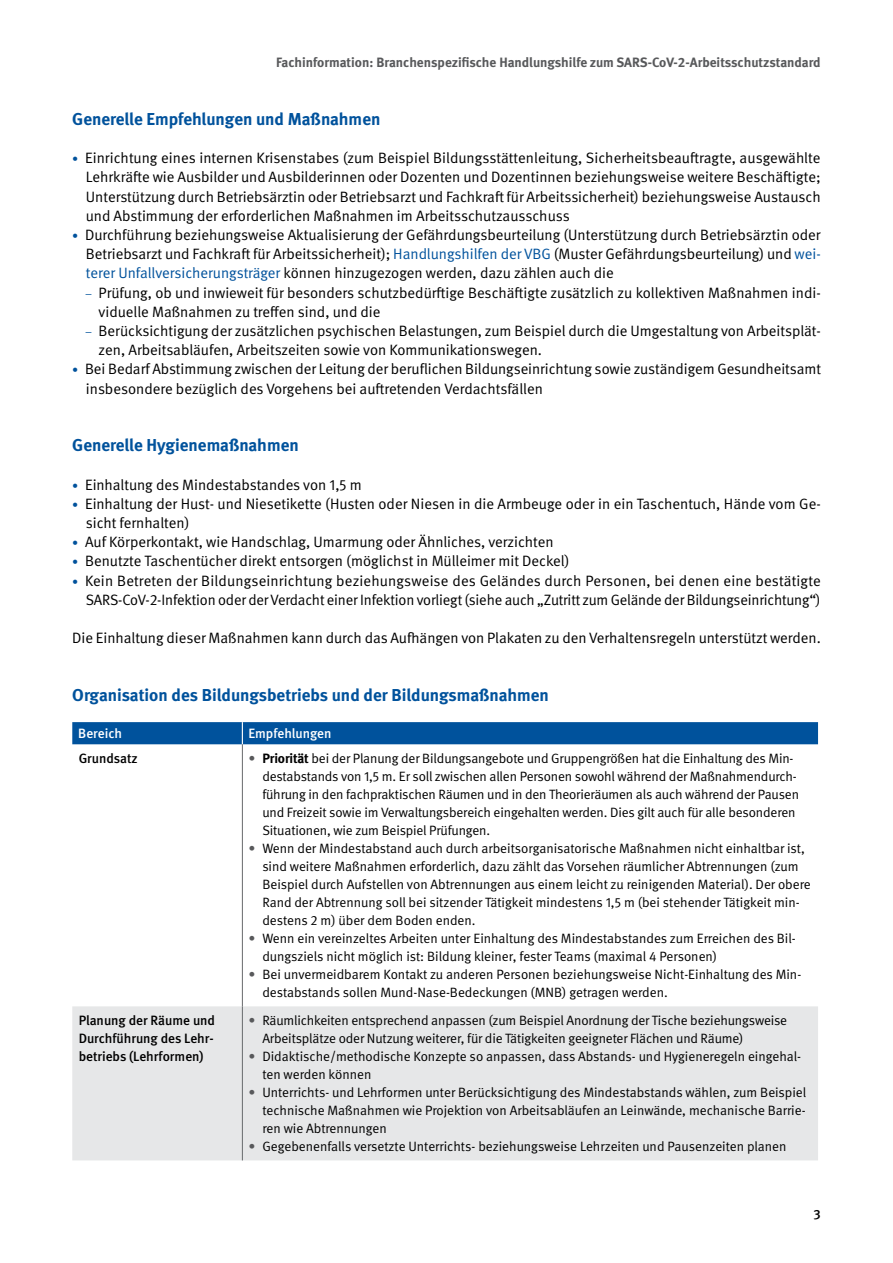
<style>
.page{position:relative;width:893px;height:1263px;background:#fff}
.page>*{position:absolute;margin:0;border:0;box-sizing:border-box;transform-origin:0 0}
.Zwischenüberschrift{font:700 17.25px "DGUV Meta";color:#00529c}
.Fließtext{font:15px/19.2px "DGUV Meta";color:#000}
.t1{font:13.5px/18px "DGUV Meta";letter-spacing:-.005em;color:#000}
.t2{font:700 13.5px "DGUV Meta";color:#58595b}
.Tabellen_normal{font:500 13.5px/18px "DGUV Meta";color:#000;text-align:justify}
.Tabellenkopf{font:500 13.5px "DGUV Meta";color:#fff}
.s1{font-size:12px;color:#00529c}
.s2{color:#00529c}
.s3{font-weight:700;color:#58595b}
.s4{font-weight:700}
</style>
<div class="page">
<div style="left:72px;top:1006px;width:746px;height:154px;background:#e6e7e8"></div>
<div style="left:72px;top:722px;width:746px;height:22px;background:#00529c"></div>
<hr style="left:242px;top:744px;width:1px;height:262px;background:#676a6c">
<hr style="left:242px;top:1006px;width:1px;height:154px;background:#676a6c">
<p class="t2" style="left:276px;top:54px;width:546px">Fachinformation: Branchenspezifische Handlungshilfe zum SARS-CoV-2-Arbeitsschutzstandard</p>
<h2 class="Zwischenüberschrift" style="left:72px;top:109px;width:310px">Generelle Empfehlungen und Maßnahmen</h2>
<p class="Fließtext" style="left:86px;top:149px;width:736px;text-align:justify;text-indent:-14px"><span class="s1">•</span> Einrichtung eines internen Krisenstabes (zum Beispiel Bildungsstättenleitung, Sicherheitsbeauftragte, ausgewählte Lehrkräfte wie Ausbilder und Ausbilderinnen oder Dozenten und Dozentinnen beziehungsweise weitere Beschäftigte; Unterstützung durch Betriebsärztin oder Betriebsarzt und Fachkraft für Arbeitssicherheit) beziehungsweise Austausch und Abstimmung der erforderlichen Maßnahmen im Arbeitsschutzausschuss</p>
<p class="Fließtext" style="left:86px;top:226px;width:736px;text-align:justify;text-indent:-14px"><span class="s1">•</span> Durchführung beziehungsweise Aktualisierung der Gefährdungsbeurteilung (Unterstützung durch Betriebsärztin oder Betriebsarzt und Fachkraft für Arbeitssicherheit); <span class="s2">Handlungshilfen der VBG</span> (Muster Gefährdungsbeurteilung) und <span class="s2">wei&shy;terer Unfallversicherungsträger</span> können hinzugezogen werden, dazu zählen auch die</p>
<p class="Fließtext" style="left:99px;top:283px;width:723px;text-indent:-14px"><span class="s1">–</span> Prüfung, ob und inwieweit für besonders schutzbedürftige Beschäftigte zusätzlich zu kollektiven Maßnahmen indi&shy;viduelle Maßnahmen zu treffen sind, und die</p>
<p class="Fließtext" style="left:99px;top:322px;width:723px;text-indent:-14px"><span class="s1">–</span> Berücksichtigung der zusätzlichen psychischen Belastungen, zum Beispiel durch die Umgestaltung von Arbeitsplät&shy;zen, Arbeitsabläufen, Arbeitszeiten sowie von Kommunikationswegen.</p>
<p class="Fließtext" style="left:86px;top:360px;width:737px;text-indent:-14px"><span class="s1">•</span> Bei Bedarf Abstimmung zwischen der Leitung der beruflichen Bildungseinrichtung sowie zuständigem Gesundheitsamt insbesondere bezüglich des Vorgehens bei auftretenden Verdachtsfällen</p>
<h2 class="Zwischenüberschrift" style="left:72px;top:435px;width:228px">Generelle Hygienemaßnahmen</h2>
<p class="Fließtext" style="left:72px;top:475px;width:291px"><span class="s1">•</span> Einhaltung des Mindestabstandes von 1,5 m</p>
<p class="Fließtext" style="left:86px;top:494px;width:736px;text-indent:-14px"><span class="s1">•</span> Einhaltung der Hust- und Niesetikette (Husten oder Niesen in die Armbeuge oder in ein Taschentuch, Hände vom Ge&shy;sicht fernhalten)</p>
<p class="Fließtext" style="left:72px;top:533px;width:483px"><span class="s1">•</span> Auf Körperkontakt, wie Handschlag, Umarmung oder Ähnliches, verzichten</p>
<p class="Fließtext" style="left:72px;top:552px;width:499px"><span class="s1">•</span> Benutzte Taschentücher direkt entsorgen (möglichst in Mülleimer mit Deckel)</p>
<p class="Fließtext" style="left:72px;top:571px;width:750px;text-align:right"><span class="s1">•</span> Kein Betreten der Bildungseinrichtung beziehungsweise des Geländes durch Personen, bei denen eine bestätigte<br>SARS-CoV-2-Infektion oder der Verdacht einer Infektion vorliegt (siehe auch „Zutritt zum Gelände der Bildungseinrichtung“)</p>
<p class="Fließtext" style="left:72px;top:629px;width:750px">Die Einhaltung dieser Maßnahmen kann durch das Aufhängen von Plakaten zu den Verhaltensregeln unterstützt werden.</p>
<h2 class="Zwischenüberschrift" style="left:72px;top:685px;width:478px">Organisation des Bildungsbetriebs und der Bildungsmaßnahmen</h2>
<p class="Tabellenkopf" style="left:78px;top:726px;width:45px">Bereich</p>
<p class="Tabellenkopf" style="left:248px;top:726px;width:85px">Empfehlungen</p>
<p class="Tabellen_normal" style="left:79px;top:750px;width:61px">Grundsatz</p>
<p class="t1" style="left:262px;top:750px;width:538px;text-indent:-14px"><span class="s3">•</span> <span class="s4">Priorität</span> bei der Planung der Bildungsangebote und Gruppengrößen hat die Einhaltung des Min&shy;destabstands von 1,5 m. Er soll zwischen allen Personen sowohl während der Maßnahmendurch&shy;führung in den fachpraktischen Räumen und in den Theorieräumen als auch während der Pausen und Freizeit sowie im Verwaltungsbereich eingehalten werden. Dies gilt auch für alle besonderen Situationen, wie zum Beispiel Prüfungen.</p>
<p class="t1" style="left:262px;top:840px;width:550px;text-indent:-14px"><span class="s3">•</span> Wenn der Mindestabstand auch durch arbeitsorganisatorische Maßnahmen nicht einhaltbar ist, sind weitere Maßnahmen erforderlich, dazu zählt das Vorsehen räumlicher Abtrennungen (zum Beispiel durch Aufstellen von Abtrennungen aus einem leicht zu reinigenden Material). Der obere Rand der Abtrennung soll bei sitzender Tätigkeit mindestens 1,5 m (bei stehender Tätigkeit min&shy;destens 2 m) über dem Boden enden.</p>
<p class="t1" style="left:262px;top:930px;width:535px;text-indent:-14px"><span class="s3">•</span> Wenn ein vereinzeltes Arbeiten unter Einhaltung des Mindestabstandes zum Erreichen des Bil&shy;dungsziels nicht möglich ist: Bildung kleiner, fester Teams (maximal 4 Personen)</p>
<p class="t1" style="left:262px;top:966px;width:540px;text-indent:-14px"><span class="s3">•</span> Bei unvermeidbarem Kontakt zu anderen Personen beziehungsweise Nicht-Einhaltung des Min&shy;destabstands sollen Mund-Nase-Bedeckungen (MNB) getragen werden.</p>
<p class="Tabellen_normal" style="left:79px;top:1012px;width:138px">Planung der Räume und Durchführung des Lehr&shy;betriebs (Lehrformen)</p>
<p class="t1" style="left:262px;top:1012px;width:526px;text-indent:-14px"><span class="s3">•</span> Räumlichkeiten entsprechend anpassen (zum Beispiel Anordnung der Tische beziehungsweise<br>Arbeitsplätze oder Nutzung weiterer, für die Tätigkeiten geeigneter Flächen und Räume)</p>
<p class="t1" style="left:262px;top:1048px;width:540px;text-indent:-14px"><span class="s3">•</span> Didaktische/methodische Konzepte so anpassen, dass Abstands- und Hygieneregeln eingehal&shy;ten werden können</p>
<p class="t1" style="left:262px;top:1084px;width:545px;text-align:justify;text-indent:-14px"><span class="s3">•</span> Unterrichts- und Lehrformen unter Berücksichtigung des Mindestabstands wählen, zum Beispiel technische Maßnahmen wie Projektion von Arbeitsabläufen an Leinwände, mechanische Barrie&shy;ren wie Abtrennungen</p>
<p class="t1" style="left:249px;top:1138px;width:539px"><span class="s3">•</span> Gegebenenfalls versetzte Unterrichts- beziehungsweise Lehrzeiten und Pausenzeiten planen</p>
<p class="Tabellen_normal" style="left:813px;top:1206px;width:9px">3</p>
</div>
